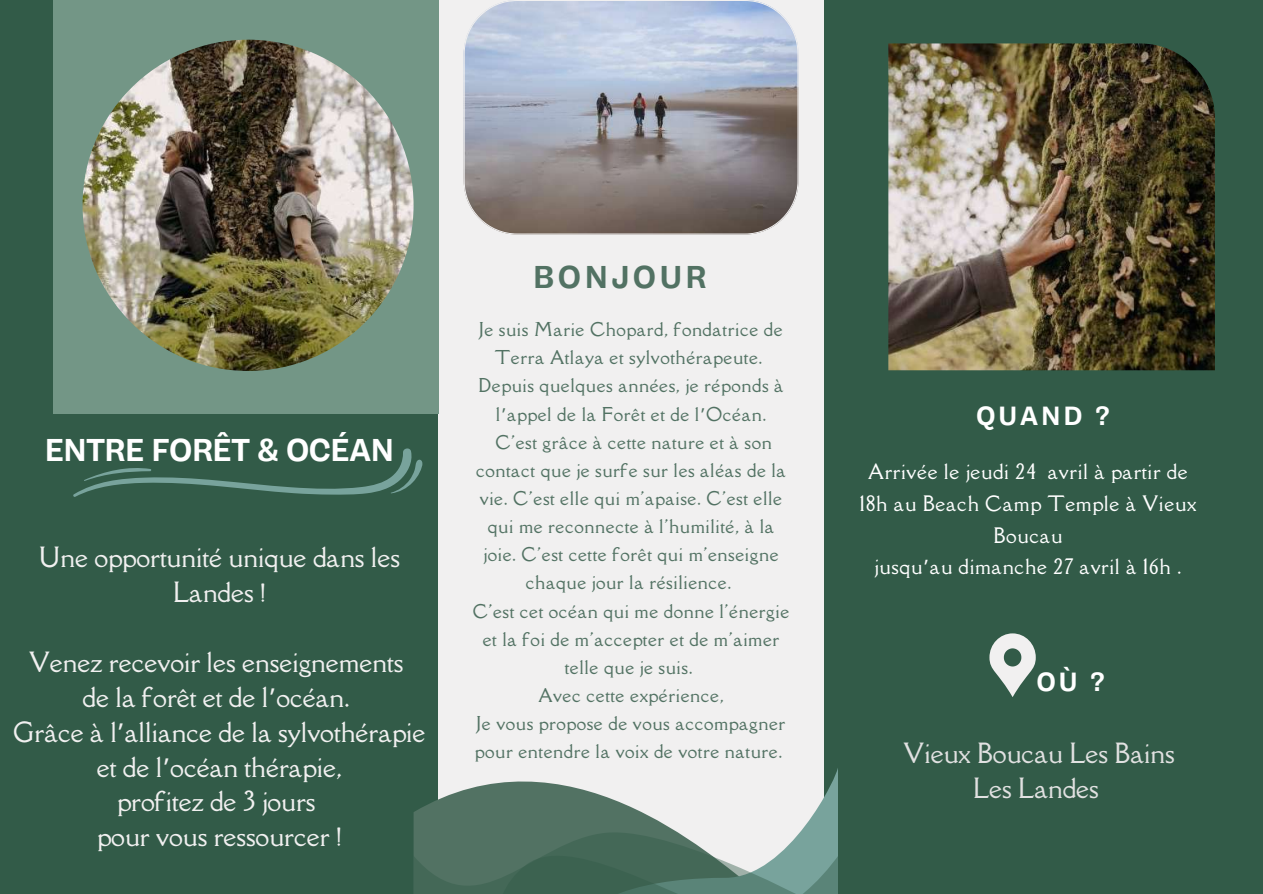
<style>
.page{position:relative;width:1263px;height:894px;background:#fff}
.page>*{position:absolute;margin:0;border:0;box-sizing:border-box;transform-origin:0 0}
.t1{font:700 31.5px "Body Grotesque";color:#fff}
.t2{font:700 31.5px "Body Grotesque";letter-spacing:.13em;color:#527263}
.t3{font:700 26.25px "Body Grotesque";letter-spacing:.13em;color:#fff}
.t4{font:25.5px/34.8px "Della Respira";color:#f1f0f0;text-align:center}
.t5{font:25.5px/34.8px "Della Respira";color:#e1e1e1;text-align:center}
.t6{font:19.5px/31.5px "Della Respira";letter-spacing:.035em;color:#fff;text-align:center}
.t7{font:17.55px/28.2px "Della Respira";letter-spacing:.035em;color:#527263;text-align:center}
.s1{font-family:"Noto Sans Gurmukhi"}
</style>
<div class="page">
<div style="left:0;top:0;width:1263px;height:893px;background:#325b48"></div>
<div style="left:439px;top:0;width:385px;height:892px;background:#f1f0f0"></div>
<div style="left:54px;top:0;width:385px;height:413px;background:#739686"></div>
<img style="left:83px;top:40px;width:331px;height:331px;border-radius:50%">
<img style="left:888px;top:43px;width:327px;height:327px">
<svg style="left:464px;top:0;width:334px;height:234px;background:#9fa0aa"></svg>
<svg style="left:414px;top:766px;width:424px;height:127px"></svg>
<svg style="left:73px;top:448px;width:350px;height:49px"></svg>
<svg style="left:989px;top:633px;width:46px;height:64px"></svg>
<h1 class="t1" style="left:45px;top:431px;width:350px">ENTRE FORÊT &amp; OCÉAN</h1>
<h3 class="t4" style="left:39px;top:539px;width:363px">Une opportunité unique dans les<br>Landes !</h3>
<h3 class="t4" style="left:13px;top:644px;width:414px">Venez recevoir les enseignements<br>de la forêt et de l<span class="s1">’</span>océan.<br>Grâce à l<span class="s1">’</span>alliance de la sylvothérapie et de l<span class="s1">’</span>océan thérapie,<br>profitez de 3 jours<br>pour vous ressourcer !</h3>
<h1 class="t2" style="left:534px;top:259px;width:174px">BONJOUR</h1>
<p class="t7" style="left:473px;top:315px;width:318px">Je suis Marie Chopard, fondatrice de Terra Atlaya et sylvothérapeute.<br>Depuis quelques années, je réponds à l<span class="s1">’</span>appel de la Forêt et de l<span class="s1">’</span>Océan.<br>C'est grâce à cette nature et à son contact que je surfe sur les aléas de la vie. C'est elle qui m'apaise. C'est elle qui me reconnecte à l'humilité, à la joie. C'est cette forêt qui m'enseigne chaque jour la résilience.<br>C'est cet océan qui me donne l'énergie et la foi de m'accepter et de m'aimer telle que je suis.<br>Avec cette expérience,<br>Je vous propose de vous accompagner pour entendre la voix de votre nature.</p>
<h2 class="t3" style="left:976px;top:400px;width:135px">QUAND ?</h2>
<p class="t6" style="left:860px;top:456px;width:338px">Arrivée le jeudi 24 avril à partir de<br>18h au Beach Camp Temple à Vieux<br>Boucau<br>jusqu<span class="s1">’</span>au dimanche 27 avril à 16h .</p>
<h2 class="t3" style="left:1037px;top:666px;width:69px">OÙ ?</h2>
<h3 class="t5" style="left:904px;top:735px;width:272px">Vieux Boucau Les Bains<br>Les Landes</h3>
</div>
